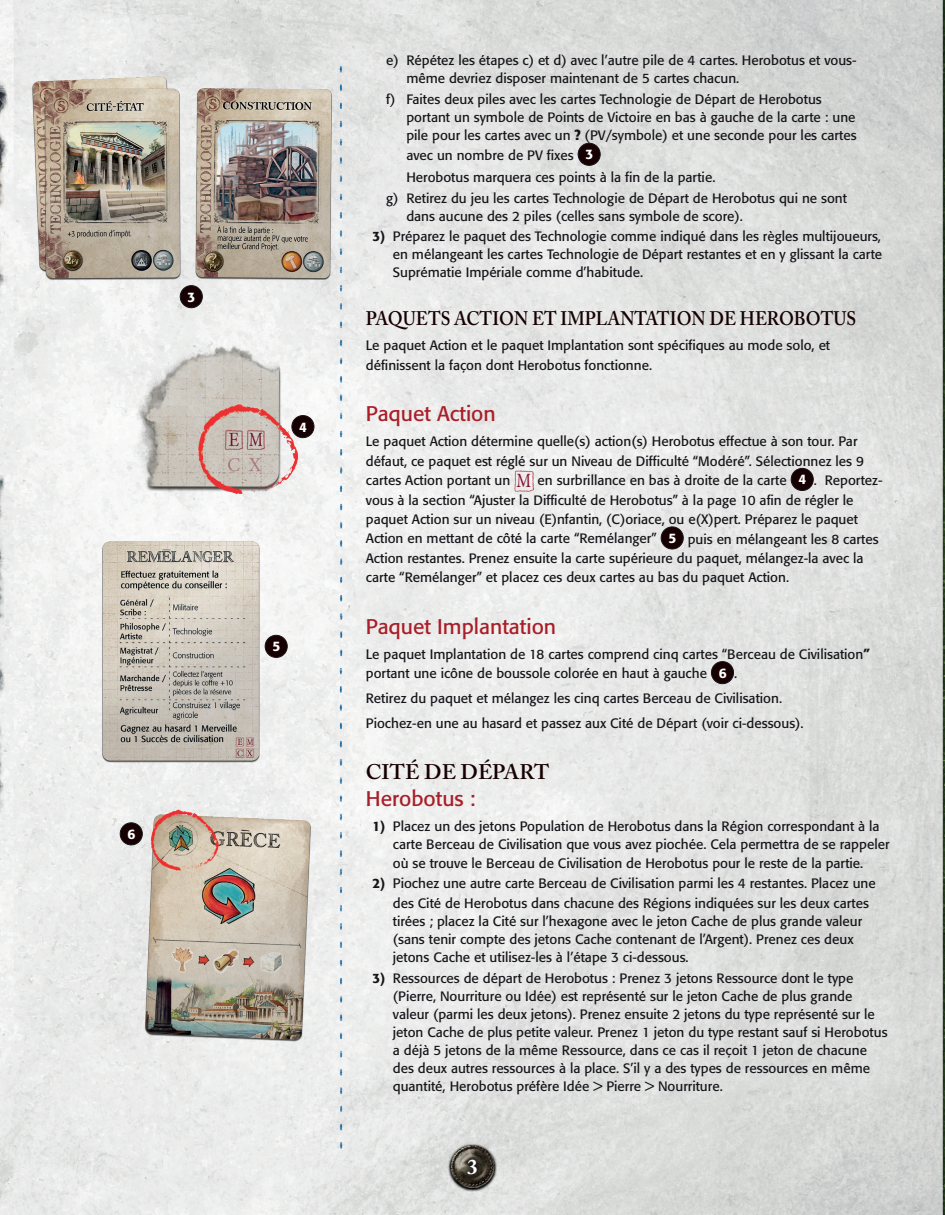
<style>
.page{position:relative;width:945px;height:1215px;background:#fff}
.page>*{position:absolute;margin:0;border:0;box-sizing:border-box;transform-origin:0 0}
.t1{font:21px "Formata";color:#a91e28}
.t2{font:600 21px "Adobe Caslon Pro";color:#160002}
.t3{font:700 21px "Adobe Caslon Pro";color:#fff}
.t4{font:600 19.5px "Adobe Caslon Pro";color:#160002;scale:.9 1}
.t5{font:500 13.65px "Formata";color:#fff}
.t6{font:13.5px/18px "Formata";color:#171419}
.s1{font-weight:700}
.s2{font-weight:500;font-size:13.65px;color:#fff}
.s3{font-weight:500}
.s4{font-family:"Minion Pro";font-size:20.25px;color:#820f30}
</style>
<div class="page">
<img style="left:0;top:0;width:945px;height:1215px">
<img style="left:340px;top:67px;width:3px;height:1081px">
<div style="left:578px;top:143px;width:22px;height:22px;background:#160002;border-radius:50%"></div>
<div style="left:578px;top:143px;width:23px;height:23px;border:1px solid #171419;border-radius:50%"></div>
<img style="left:514px;top:470px;width:20px;height:21px">
<div style="left:791px;top:468px;width:22px;height:23px;background:#160002;border-radius:50%"></div>
<div style="left:791px;top:468px;width:23px;height:23px;border:1px solid #171419;border-radius:50%"></div>
<div style="left:661px;top:527px;width:22px;height:22px;background:#160002;border-radius:50%"></div>
<div style="left:661px;top:526px;width:23px;height:24px;border:1px solid #171419;border-radius:50%"></div>
<div style="left:711px;top:662px;width:23px;height:22px;background:#160002;border-radius:50%"></div>
<div style="left:711px;top:661px;width:23px;height:23px;border:1px solid #171419;border-radius:50%"></div>
<img style="left:0;top:422px;width:33px;height:448px">
<img style="left:43px;top:67px;width:297px;height:218px">
<img style="left:90px;top:535px;width:184px;height:235px">
<img style="left:116px;top:334px;width:187px;height:175px">
<img style="left:137px;top:806px;width:184px;height:244px">
<img style="left:0;top:33px;width:43px;height:389px">
<div style="left:180px;top:286px;width:22px;height:22px;background:#160002;border-radius:50%"></div>
<div style="left:180px;top:285px;width:23px;height:23px;border:1px solid #171419;border-radius:50%"></div>
<div style="left:292px;top:416px;width:22px;height:22px;background:#160002;border-radius:50%"></div>
<div style="left:291px;top:415px;width:23px;height:23px;border:1px solid #171419;border-radius:50%"></div>
<div style="left:265px;top:635px;width:22px;height:22px;background:#160002;border-radius:50%"></div>
<div style="left:265px;top:635px;width:23px;height:23px;border:1px solid #171419;border-radius:50%"></div>
<div style="left:120px;top:823px;width:22px;height:22px;background:#160002;border-radius:50%"></div>
<div style="left:120px;top:822px;width:23px;height:23px;border:1px solid #171419;border-radius:50%"></div>
<img style="left:448px;top:1140px;width:49px;height:53px">
<svg style="left:462px;top:1153px;width:21px;height:27px"></svg>
<p class="t5" style="left:188px;top:288px;width:9px">3</p>
<p class="t5" style="left:128px;top:826px;width:9px">6</p>
<p class="t5" style="left:299px;top:418px;width:9px">4</p>
<p class="t5" style="left:272px;top:638px;width:9px">5</p>
<p class="t6" style="left:406px;top:51px;width:452px;text-indent:-20px">e) Répétez les étapes c) et d) avec l’autre pile de 4 cartes. Herobotus et vous&shy;même devriez disposer maintenant de 5 cartes chacun.</p>
<p class="t6" style="left:406px;top:91px;width:452px;text-indent:-20px">f) Faites deux piles avec les cartes Technologie de Départ de Herobotus portant un symbole de Points de Victoire en bas à gauche de la carte : une pile pour les cartes avec un <span class="s1">?</span> (PV/symbole) et une seconde pour les cartes</p>
<p class="t6" style="left:406px;top:146px;width:189px">avec un nombre de PV fixes <span class="s2">3</span></p>
<p class="t6" style="left:406px;top:168px;width:311px">Herobotus marquera ces points à la fin de la partie.</p>
<p class="t6" style="left:386px;top:189px;width:462px">g) Retirez du jeu les cartes Technologie de Départ de Herobotus qui ne sont</p>
<p class="t6" style="left:406px;top:207px;width:338px">dans aucune des 2 piles (celles sans symbole de score).</p>
<p class="t6" style="left:393px;top:228px;width:491px;text-align:justify;text-indent:-20px"><span class="s3">3)</span> Préparez le paquet des Technologie comme indiqué dans les règles multijoueurs, en mélangeant les cartes Technologie de Départ restantes et en y glissant la carte Suprématie Impériale comme d’habitude.</p>
<h2 class="t4" style="left:366px;top:307px;width:546px">PAQUETS ACTION ET IMPLANTATION DE HEROBOTUS</h2>
<p class="t6" style="left:366px;top:336px;width:466px;line-height:19.5px">Le paquet Action et le paquet Implantation sont spécifiques au mode solo, et définissent la façon dont Herobotus fonctionne.</p>
<h1 class="t1" style="left:366px;top:401px;width:131px">Paquet Action</h1>
<p class="t6" style="left:366px;top:431px;width:518px;line-height:19.5px">Le paquet Action détermine quelle(s) action(s) Herobotus effectue à son tour. Par défaut, ce paquet est réglé sur un Niveau de Difficulté “Modéré”. Sélectionnez les 9 cartes Action portant un <span class="s4">M</span> en surbrillance en bas à droite de la carte <span class="s2">4</span> . Reportez&shy;vous à la section “Ajuster la Difficulté de Herobotus” à la page 10 afin de régler le paquet Action sur un niveau (E)nfantin, (C)oriace, ou e(X)pert. Préparez le paquet Action en mettant de côté la carte “Remélanger” <span class="s2">5</span> puis en mélangeant les 8 cartes Action restantes. Prenez ensuite la carte supérieure du paquet, mélangez-la avec la carte “Remélanger” et placez ces deux cartes au bas du paquet Action.</p>
<h1 class="t1" style="left:366px;top:614px;width:192px">Paquet Implantation</h1>
<p class="t6" style="left:366px;top:644px;width:506px;line-height:19.5px">Le paquet Implantation de 18 cartes comprend cinq cartes “Berceau de Civilisation<span class="s3">” </span>portant une icône de boussole colorée en haut à gauche <span class="s2">6</span> .</p>
<p class="t6" style="left:366px;top:686px;width:439px;line-height:24.9px">Retirez du paquet et mélangez les cinq cartes Berceau de Civilisation.<br>Piochez-en une au hasard et passez aux Cité de Départ (voir ci-dessous).</p>
<h1 class="t2" style="left:366px;top:760px;width:185px">CITÉ DE DÉPART</h1>
<h1 class="t1" style="left:366px;top:786px;width:111px">Herobotus :</h1>
<p class="t6" style="left:393px;top:817px;width:498px;text-indent:-20px"><span class="s3">1)</span> Placez un des jetons Population de Herobotus dans la Région correspondant à la carte Berceau de Civilisation que vous avez piochée. Cela permettra de se rappeler</p>
<p class="t6" style="left:393px;top:854px;width:472px">où se trouve le Berceau de Civilisation de Herobotus pour le reste de la partie.</p>
<p class="t6" style="left:393px;top:874px;width:484px;line-height:19.5px;text-indent:-20px"><span class="s3">2)</span> Piochez une autre carte Berceau de Civilisation parmi les 4 restantes. Placez une des Cité de Herobotus dans chacune des Régions indiquées sur les deux cartes</p>
<p class="t6" style="left:393px;top:912px;width:471px">tirées ; placez la Cité sur l’hexagone avec le jeton Cache de plus grande valeur (sans tenir compte des jetons Cache contenant de l’Argent). Prenez ces deux jetons Cache et utilisez-les à l’étape 3 ci-dessous.</p>
<p class="t6" style="left:393px;top:970px;width:496px;text-indent:-20px"><span class="s3">3)</span> Ressources de départ de Herobotus : Prenez 3 jetons Ressource dont le type (Pierre, Nourriture ou Idée) est représenté sur le jeton Cache de plus grande valeur (parmi les deux jetons). Prenez ensuite 2 jetons du type représenté sur le jeton Cache de plus petite valeur. Prenez 1 jeton du type restant sauf si Herobotus a déjà 5 jetons de la même Ressource, dans ce cas il reçoit 1 jeton de chacune des deux autres ressources à la place. S’il y a des types de ressources en même quantité, Herobotus préfère Idée &gt; Pierre &gt; Nourriture.</p>
<h1 class="t3" style="left:467px;top:1155px;width:12px">3</h1>
</div>
